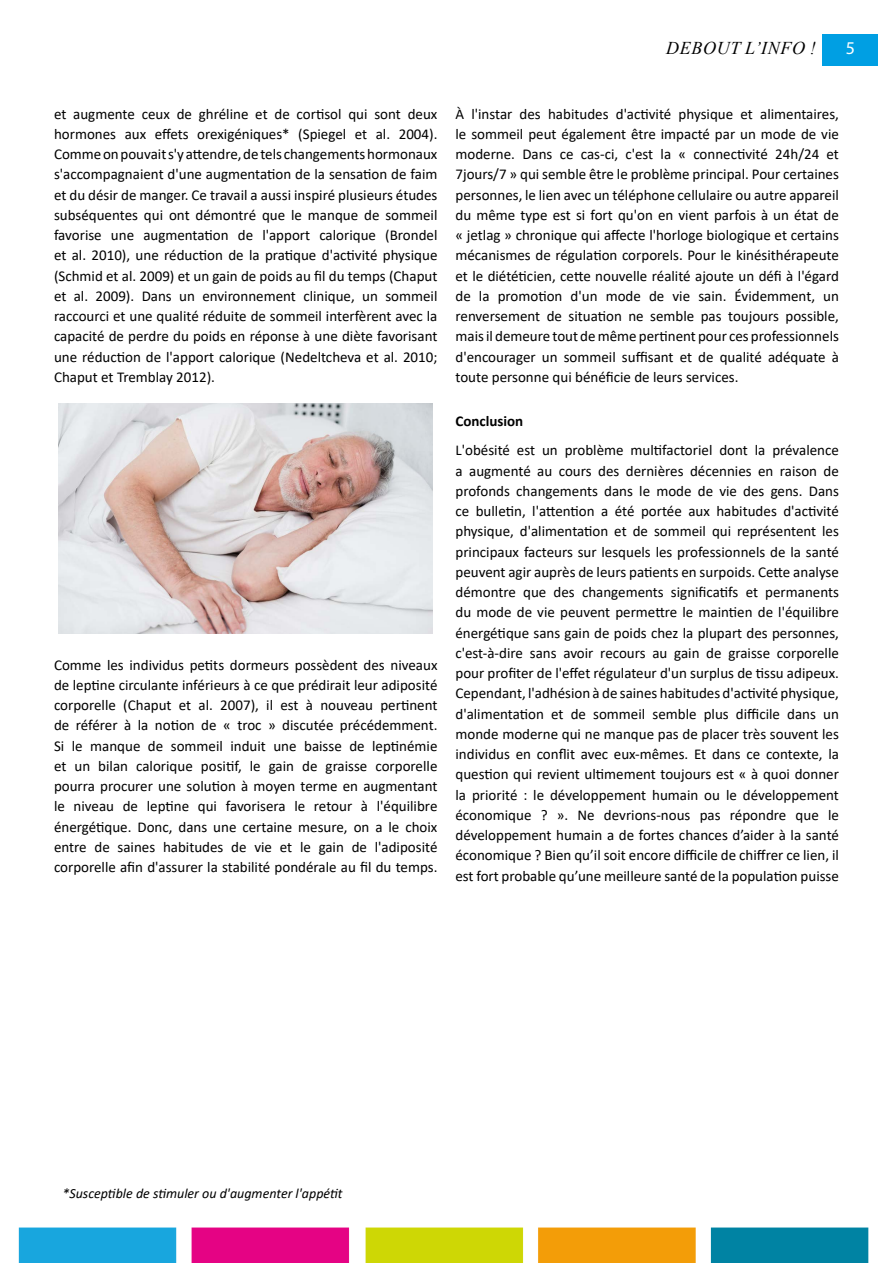
<style>
.page{position:relative;width:893px;height:1263px;background:#fff}
.page>*{position:absolute;margin:0;border:0;box-sizing:border-box;transform-origin:0 0}
.t1{font:italic 18px "Times New Roman";letter-spacing:.035em;color:#000}
.t2{font:18px "Myriad Pro";color:#fff}
.t3{font:15px/20.2px "Calibri";color:#000;text-align:justify}
.t4{font:700 15px "Calibri";color:#000}
.t5{font:italic 13.95px "Calibri";color:#000}
</style>
<div class="page">
<div style="left:823px;top:34px;width:55px;height:32px;background:#009fe3"></div>
<img style="left:18px;top:1227px;width:851px;height:36px">
<img style="left:59px;top:404px;width:374px;height:230px">
<p class="t1" style="left:666px;top:36px;width:151px">DEBOUT L’INFO !</p>
<p class="t2" style="left:846px;top:37px;width:11px">5</p>
<p class="t3" style="left:54px;top:103px;width:385px">et augmente ceux de ghréline et de cortisol qui sont deux hormones aux effets orexigéniques* (Spiegel et al. 2004).<br>Comme on pouvait s'y attendre, de tels changements hormonaux s'accompagnaient d'une augmentation de la sensation de faim et du désir de manger. Ce travail a aussi inspiré plusieurs études subséquentes qui ont démontré que le manque de sommeil favorise une augmentation de l'apport calorique (Brondel et al. 2010), une réduction de la pratique d'activité physique (Schmid et al. 2009) et un gain de poids au fil du temps (Chaput et al. 2009). Dans un environnement clinique, un sommeil raccourci et une qualité réduite de sommeil interfèrent avec la capacité de perdre du poids en réponse à une diète favorisant une réduction de l'apport calorique (Nedeltcheva et al. 2010; Chaput et Tremblay 2012).</p>
<p class="t3" style="left:54px;top:654px;width:385px">Comme les individus petits dormeurs possèdent des niveaux de leptine circulante inférieurs à ce que prédirait leur adiposité corporelle (Chaput et al. 2007), il est à nouveau pertinent de référer à la notion de « troc » discutée précédemment.<br>Si le manque de sommeil induit une baisse de leptinémie et un bilan calorique positif, le gain de graisse corporelle pourra procurer une solution à moyen terme en augmentant le niveau de leptine qui favorisera le retour à l'équilibre énergétique. Donc, dans une certaine mesure, on a le choix entre de saines habitudes de vie et le gain de l'adiposité corporelle afin d'assurer la stabilité pondérale au fil du temps.</p>
<p class="t3" style="left:455px;top:103px;width:385px">À l'instar des habitudes d'activité physique et alimentaires, le sommeil peut également être impacté par un mode de vie moderne. Dans ce cas-ci, c'est la « connectivité 24h/24 et 7jours/7 » qui semble être le problème principal. Pour certaines personnes, le lien avec un téléphone cellulaire ou autre appareil du même type est si fort qu'on en vient parfois à un état de « jetlag » chronique qui affecte l'horloge biologique et certains mécanismes de régulation corporels. Pour le kinésithérapeute et le diététicien, cette nouvelle réalité ajoute un défi à l'égard de la promotion d'un mode de vie sain. Évidemment, un renversement de situation ne semble pas toujours possible, mais il demeure tout de même pertinent pour ces professionnels d'encourager un sommeil suffisant et de qualité adéquate à toute personne qui bénéficie de leurs services.</p>
<p class="t4" style="left:455px;top:411px;width:69px">Conclusion</p>
<p class="t3" style="left:455px;top:440px;width:385px">L'obésité est un problème multifactoriel dont la prévalence a augmenté au cours des dernières décennies en raison de profonds changements dans le mode de vie des gens. Dans ce bulletin, l'attention a été portée aux habitudes d'activité physique, d'alimentation et de sommeil qui représentent les principaux facteurs sur lesquels les professionnels de la santé peuvent agir auprès de leurs patients en surpoids. Cette analyse démontre que des changements significatifs et permanents du mode de vie peuvent permettre le maintien de l'équilibre énergétique sans gain de poids chez la plupart des personnes, c'est-à-dire sans avoir recours au gain de graisse corporelle pour profiter de l'effet régulateur d'un surplus de tissu adipeux.<br>Cependant, l'adhésion à de saines habitudes d'activité physique, d'alimentation et de sommeil semble plus difficile dans un monde moderne qui ne manque pas de placer très souvent les individus en conflit avec eux-mêmes. Et dans ce contexte, la question qui revient ultimement toujours est « à quoi donner la priorité : le développement humain ou le développement économique ? ». Ne devrions-nous pas répondre que le développement humain a de fortes chances d’aider à la santé économique ? Bien qu’il soit encore difficile de chiffrer ce lien, il est fort probable qu’une meilleure santé de la population puisse</p>
<p class="t5" style="left:63px;top:1183px;width:282px">*Susceptible de stimuler ou d'augmenter l'appétit</p>
</div>
